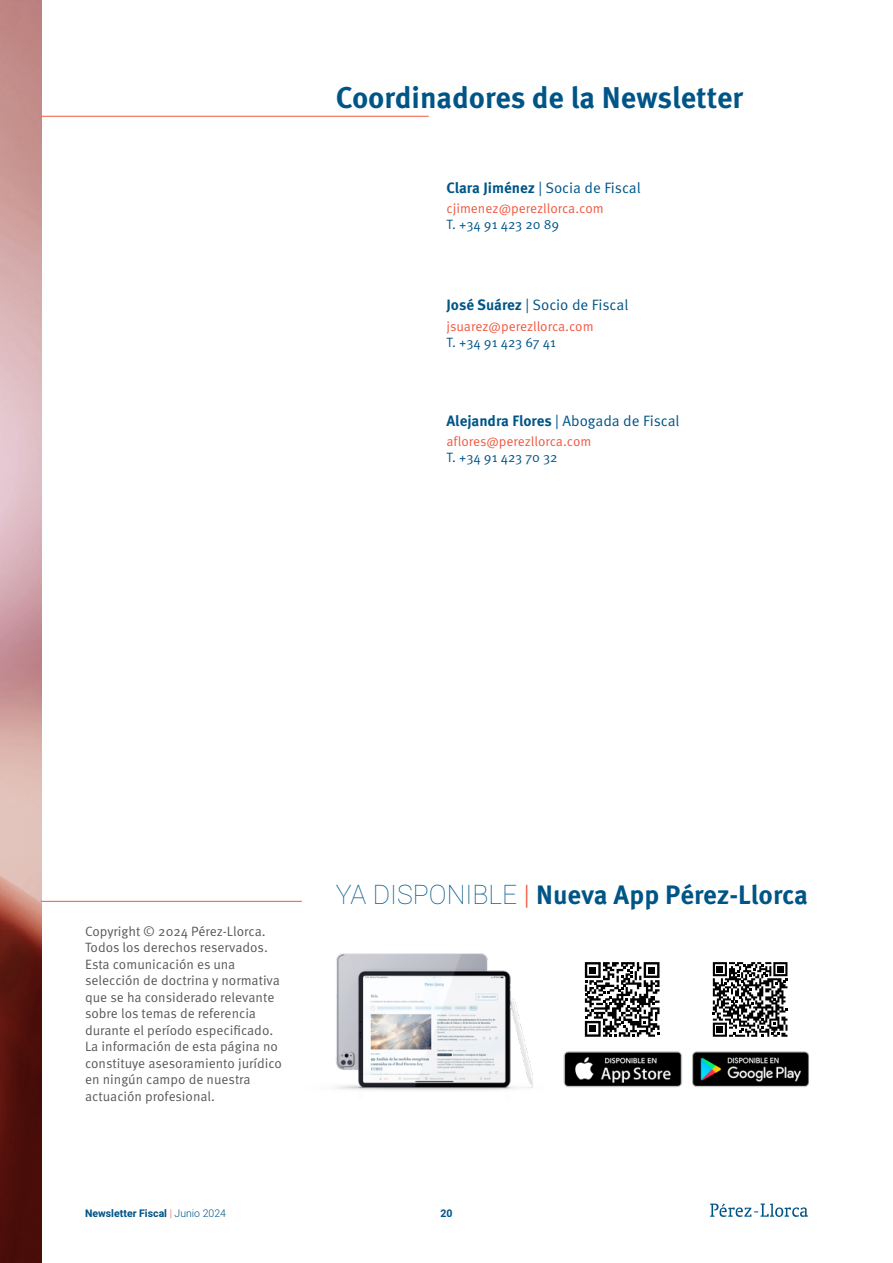
<style>
.page{position:relative;width:893px;height:1263px;background:#fff}
.page>*{position:absolute;margin:0;border:0;box-sizing:border-box;transform-origin:0 0}
.t1{font:700 30px "Meta Pro";color:#005587}
.t2{font:700 26.55px "Meta Pro";color:#005587}
.t3{font:15px "Meta Pro Norm";color:#005587}
.t4{font:13.5px/16.5px "Meta Pro Norm";color:#595959}
.t5{font:13.5px "Meta Pro Norm";color:#f15841}
.t6{font:13.5px "Meta Pro Norm";color:#005587}
.t7{font:700 10.5px "Heebo";color:#005587}
.s1{font-family:"Meta Pro";font-weight:700}
.s2{font-family:"Heebo";font-weight:100}
.s3{font-family:"Heebo";font-weight:300;color:#f15841}
.s4{font-weight:300;color:#f15841}
.s5{font-weight:300}
</style>
<div class="page">
<svg style="left:710px;top:1203px;width:98px;height:14px"></svg>
<img style="left:0;top:0;width:41px;height:1263px">
<hr style="left:41px;top:116px;width:388px;height:1px;background:#f15841">
<hr style="left:41px;top:901px;width:261px;height:1px;background:#f15841">
<img style="left:336px;top:953px;width:197px;height:138px">
<img style="left:692px;top:1051px;width:117px;height:36px">
<img style="left:563px;top:1051px;width:119px;height:37px">
<svg style="left:585px;top:962px;width:74px;height:75px"></svg>
<div style="left:589px;top:967px;width:7px;height:6px;background:#000"></div>
<div style="left:648px;top:967px;width:7px;height:6px;background:#000"></div>
<div style="left:589px;top:1025px;width:7px;height:7px;background:#000"></div>
<svg style="left:713px;top:962px;width:74px;height:75px"></svg>
<h1 class="t1" style="left:336px;top:74px;width:409px">Coordinadores de la Newsletter</h1>
<p class="t3" style="left:446px;top:176px;width:196px"><span class="s1">Clara Jiménez</span> | Socia de Fiscal</p>
<p class="t5" style="left:446px;top:198px;width:159px">cjimenez@perezllorca.com</p>
<p class="t6" style="left:446px;top:214px;width:114px">T. +34 91 423 20 89</p>
<p class="t3" style="left:446px;top:294px;width:183px"><span class="s1">José Suárez</span> | Socio de Fiscal</p>
<p class="t5" style="left:446px;top:316px;width:149px">jsuarez@perezllorca.com</p>
<p class="t6" style="left:446px;top:332px;width:111px">T. +34 91 423 67 41</p>
<p class="t3" style="left:446px;top:409px;width:235px"><span class="s1">Alejandra Flores</span> | Abogada de Fiscal</p>
<p class="t5" style="left:446px;top:431px;width:146px">aflores@perezllorca.com</p>
<p class="t6" style="left:446px;top:447px;width:113px">T. +34 91 423 70 32</p>
<p class="t4" style="left:85px;top:922px;width:198px">Copyright © 2024 Pérez-Llorca.<br>Todos los derechos reservados.<br>Esta comunicación es una selección de doctrina y normativa que se ha considerado relevante sobre los temas de referencia durante el período especificado.<br>La información de esta página no constituye asesoramiento jurídico en ningún campo de nuestra actuación profesional.</p>
<h2 class="t2" style="left:336px;top:874px;width:473px"><span class="s2">YA DISPONIBLE</span> <span class="s3">|</span> Nueva App Pérez-Llorca</h2>
<p class="t7" style="left:85px;top:1206px;width:142px">Newsletter Fiscal <span class="s4">|</span> <span class="s5">Junio 2024</span></p>
<p class="t7" style="left:440px;top:1206px;width:14px">20</p>
</div>
